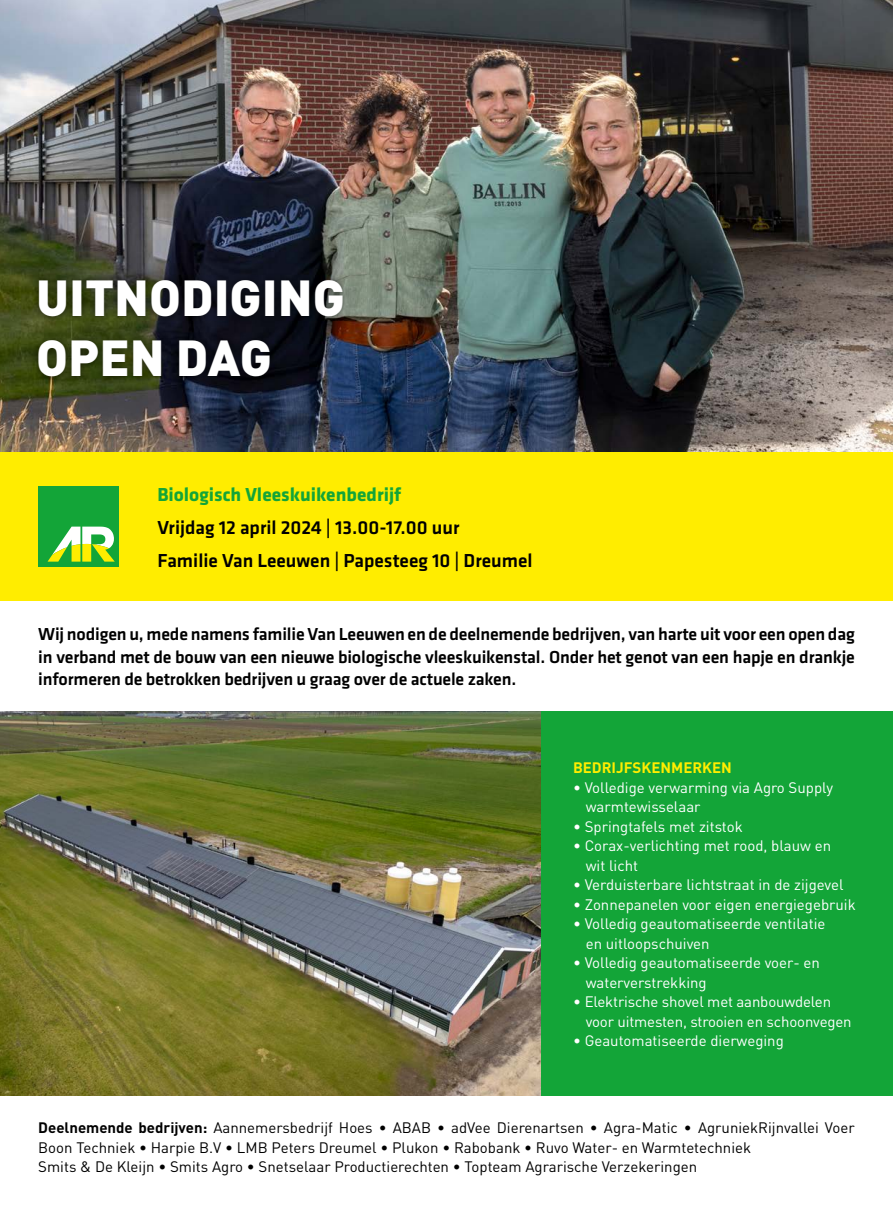
<style>
.page{position:relative;width:893px;height:1212px;background:#fff}
.page>*{position:absolute;margin:0;border:0;box-sizing:border-box;transform-origin:0 0}
.t1{font:900 49.95px/59.8px "DIN";color:#fff}
.t2{font:500 19.5px/33px "Klavika";color:#000}
.t3{font:700 19.5px "Klavika";color:#13a538}
.t4{font:500 18px/22.5px "Klavika";letter-spacing:-.01em;color:#000;text-align:justify}
.t5{font:15px/19.5px "DIN";color:#fff}
.t6{font:15px/19.5px "DIN";color:#000}
.t7{font:700 15px "DIN";color:#ffed00}
.s1{font-weight:700}
</style>
<div class="page">
<img style="left:0;top:0;width:893px;height:452px">
<div style="left:0;top:452px;width:893px;height:149px;background:#ffed00"></div>
<div style="left:31px;top:272px;width:319px;height:111px;background:#000;opacity:.58"></div>
<div style="left:38px;top:486px;width:81px;height:81px;background:#13a538"></div>
<svg style="left:48px;top:527px;width:67px;height:35px"></svg>
<img style="left:0;top:711px;width:542px;height:384px">
<div style="left:542px;top:711px;width:351px;height:384px;background:#13a538"></div>
<h1 class="t1" style="left:36px;top:265px;width:310px">UITNODIGING<br>OPEN DAG</h1>
<h2 class="t3" style="left:157px;top:484px;width:246px">Biologisch Vleeskuikenbedrijf</h2>
<h2 class="t2" style="left:157px;top:511px;width:377px">Vrijdag 12 april 2024 | 13.00-17.00 uur<br>Familie Van Leeuwen | Papesteeg 10 | Dreumel</h2>
<p class="t4" style="left:38px;top:623px;width:818px">Wij nodigen u, mede namens familie Van Leeuwen en de deelnemende bedrijven, van harte uit voor een open dag in verband met de bouw van een nieuwe biologische vleeskuikenstal. Onder het genot van een hapje en drankje informeren de betrokken bedrijven u graag over de actuele zaken.</p>
<p class="t7" style="left:573px;top:758px;width:160px">BEDRIJFSKENMERKEN</p>
<p class="t5" style="left:586px;top:777px;width:249px;text-indent:-13px">• Volledige verwarming via Agro Supply warmtewisselaar</p>
<p class="t5" style="left:573px;top:816px;width:171px">• Springtafels met zitstok</p>
<p class="t5" style="left:586px;top:836px;width:247px;text-indent:-13px">• Corax-verlichting met rood, blauw en wit licht</p>
<p class="t5" style="left:573px;top:875px;width:272px">• Verduisterbare lichtstraat in de zijgevel</p>
<p class="t5" style="left:573px;top:894px;width:284px">• Zonnepanelen voor eigen energiegebruik</p>
<p class="t5" style="left:586px;top:914px;width:241px;text-indent:-13px">• Volledig geautomatiseerde ventilatie en uitloopschuiven</p>
<p class="t5" style="left:586px;top:953px;width:236px;text-indent:-13px">• Volledig geautomatiseerde voer- en waterverstrekking</p>
<p class="t5" style="left:586px;top:992px;width:267px;text-indent:-13px">• Elektrische shovel met aanbouwdelen voor uitmesten, strooien en schoonvegen</p>
<p class="t5" style="left:573px;top:1031px;width:212px">• Geautomatiseerde dierweging</p>
<p class="t6" style="left:38px;top:1118px;width:818px"><span class="s1">Deelnemende bedrijven:</span> Aannemersbedrijf Hoes • ABAB • adVee Dierenartsen • Agra-Matic • AgruniekRijnvallei Voer<br>Boon Techniek • Harpie B.V • LMB Peters Dreumel • Plukon • Rabobank • Ruvo Water- en Warmtetechniek<br>Smits &amp; De Kleijn • Smits Agro • Snetselaar Productierechten • Topteam Agrarische Verzekeringen</p>
</div>
